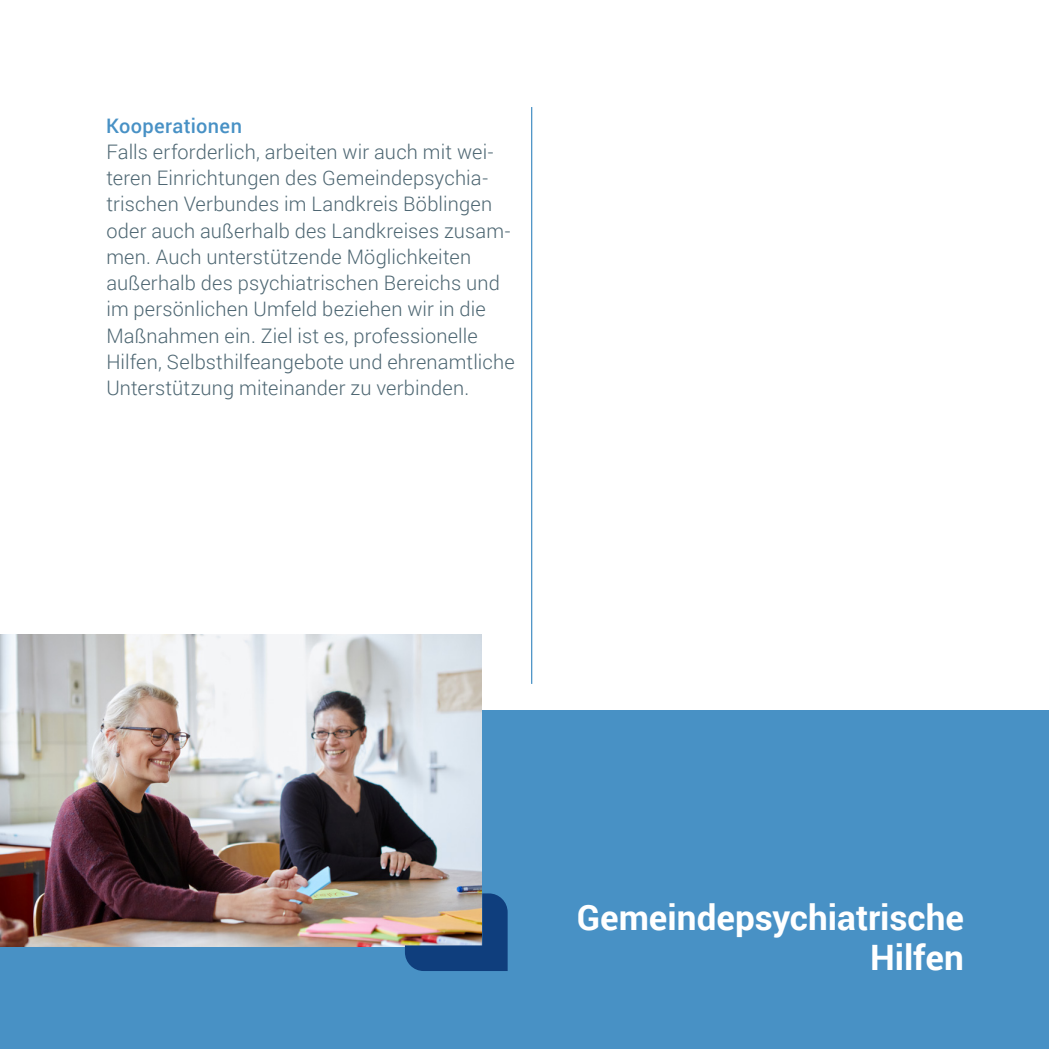
<style>
.page{position:relative;width:1049px;height:1049px;background:#fff}
.page>*{position:absolute;margin:0;border:0;box-sizing:border-box;transform-origin:0 0}
.t1{font:700 35px/40px "Roboto";color:#fff;text-align:right}
.t2{font:300 20px/26.2px "Roboto";letter-spacing:.01em;color:#4d6672}
.t3{font:500 20px "Roboto";letter-spacing:.015em;color:#4891c5}
</style>
<div class="page">
<div style="left:0;top:710px;width:1049px;height:339px;background:#4891c5"></div>
<img style="left:0;top:634px;width:482px;height:312px">
<img style="left:405px;top:893px;width:103px;height:78px">
<hr style="left:531px;top:107px;width:1px;height:577px;background:#4891c5">
<p class="t3" style="left:106px;top:111px;width:137px">Kooperationen</p>
<p class="t2" style="left:106px;top:138px;width:410px">Falls erforderlich, arbeiten wir auch mit wei&shy;teren Einrichtungen des Gemeindepsychia&shy;trischen Verbundes im Landkreis Böblingen oder auch außerhalb des Landkreises zusam&shy;men. Auch unterstützende Möglichkeiten außerhalb des psychiatrischen Bereichs und im persönlichen Umfeld beziehen wir in die Maßnahmen ein. Ziel ist es, professionelle Hilfen, Selbsthilfeangebote und ehrenamtliche Unterstützung miteinander zu verbinden.</p>
<h1 class="t1" style="left:577px;top:896px;width:389px">Gemeindepsychiatrische<br>Hilfen</h1>
</div>
